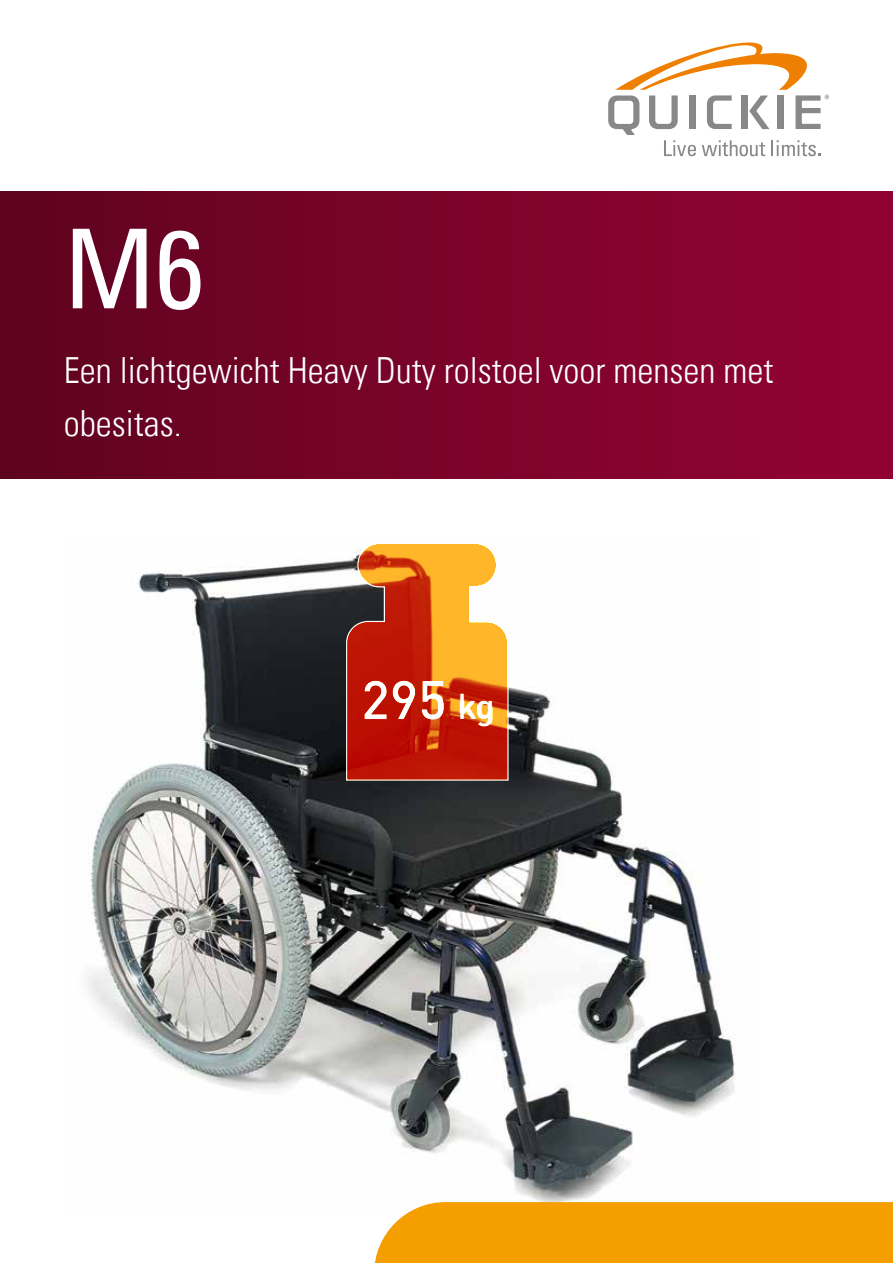
<style>
.page{position:relative;width:893px;height:1263px;background:#fff}
.page>*{position:absolute;margin:0;border:0;box-sizing:border-box;transform-origin:0 0}
.t1{font:condensed 110.1px "Univers Com 57";color:#fff}
.t2{font:500 53.55px "DINOT";color:#fff}
.t3{font:36px/53.1px "Univers Com 47 Light Cond";color:#fff}
.s1{font-size:35.7px}
</style>
<div class="page">
<svg style="left:0;top:191px;width:893px;height:287px;background:#790229"></svg>
<img style="left:88px;top:560px;width:648px;height:642px">
<svg style="left:345px;top:544px;width:164px;height:237px;background:#cf5b28"></svg>
<div style="left:375px;top:1202px;width:518px;height:61px;background:#f49e00"></div>
<svg style="left:608px;top:42px;width:221px;height:114px"></svg>
<h1 class="t1" style="left:64px;top:199px;width:142px">M6</h1>
<p class="t3" style="left:64px;top:343px;width:711px">Een lichtgewicht Heavy Duty rolstoel voor mensen met obesitas.</p>
<h2 class="t2" style="left:361px;top:666px;width:136px">295 <span class="s1">kg</span></h2>
</div>
